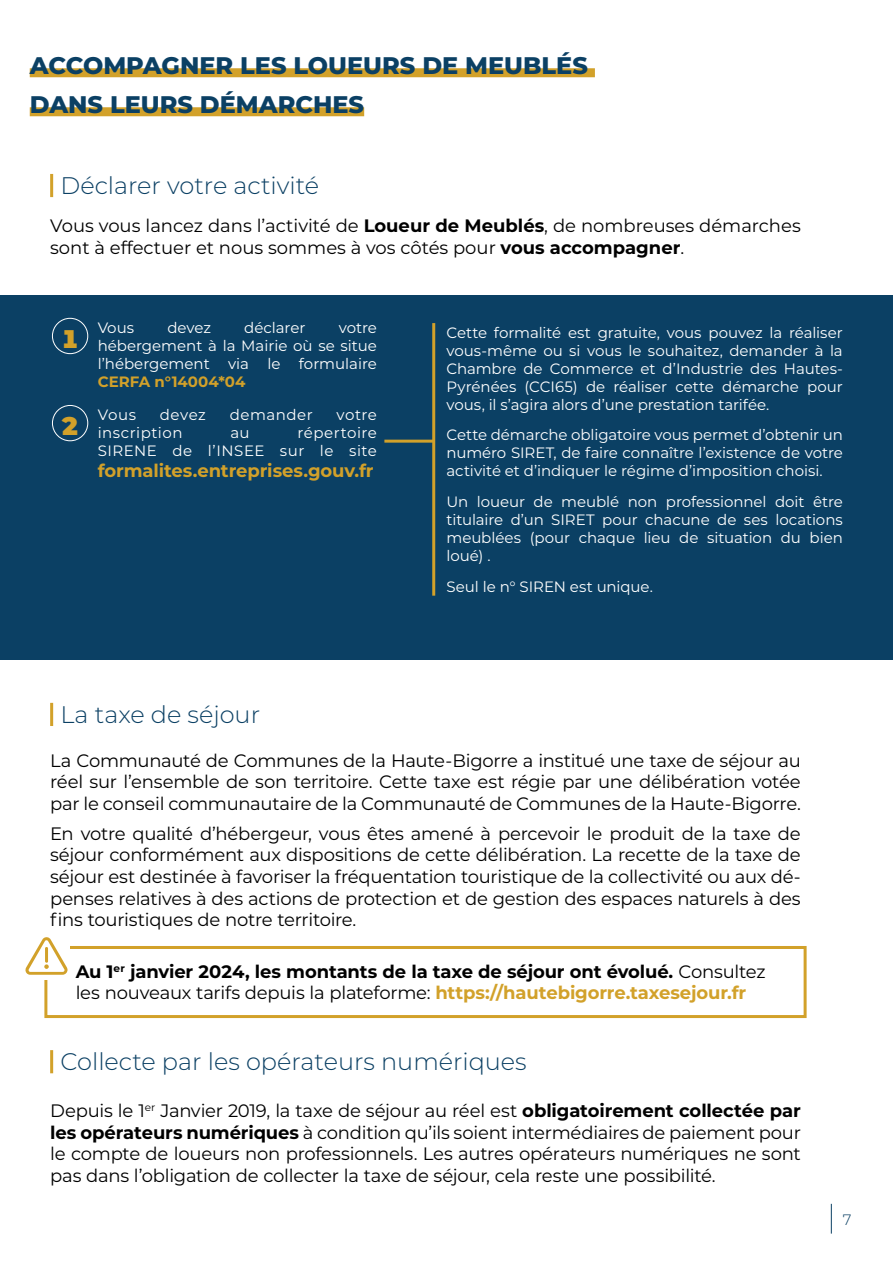
<style>
.page{position:relative;width:893px;height:1263px;background:#fff}
.page>*{position:absolute;margin:0;border:0;box-sizing:border-box;transform-origin:0 0}
.t1{font:900 25.5px "Montserrat";color:#d2a12a}
.t2{font:300 24px "Montserrat";color:#0b4064}
.t3{font:800 24px/39px "Montserrat";color:#0b4064}
.t4{font:18px/21.6px "Montserrat";letter-spacing:-.01em;color:#000;text-align:justify}
.t5{font:700 18px/21.6px "Montserrat";letter-spacing:-.01em;color:#000}
.t6{font:700 18px "Montserrat";letter-spacing:-.005em;color:#d2a12a}
.t7{font:15px/18px "Montserrat";color:#fff;text-align:justify}
.t8{font:15px/18px "Montserrat";letter-spacing:.035em;color:#fff;text-align:right}
.t9{font:700 15px "Montserrat";color:#d2a12a}
.t10{font:300 15px "Montserrat";color:#0b4064}
.s1{font-weight:700}
.s2{font-weight:400}
.s3{color:#d2a12a}
</style>
<div class="page">
<div style="left:0;top:295px;width:893px;height:365px;background:#0b4064"></div>
<div style="left:30px;top:68px;width:565px;height:9px;background:#d2a12a"></div>
<div style="left:30px;top:107px;width:334px;height:9px;background:#d2a12a"></div>
<hr style="left:50px;top:174px;width:3px;height:23px;background:#d2a12a">
<hr style="left:50px;top:703px;width:3px;height:23px;background:#d2a12a">
<hr style="left:50px;top:1050px;width:3px;height:23px;background:#d2a12a">
<div style="left:44px;top:946px;width:763px;height:72px;border:3px solid #d2a12a"></div>
<hr style="left:432px;top:323px;width:3px;height:273px;background:#d2a12a">
<div style="left:52px;top:318px;width:36px;height:36px;border:1px solid #fff;border-radius:50%"></div>
<div style="left:52px;top:405px;width:36px;height:36px;border:1px solid #fff;border-radius:50%"></div>
<hr style="left:384px;top:440px;width:50px;height:3px;background:#d2a12a">
<div style="left:24px;top:932px;width:45px;height:48px;background:#fff"></div>
<svg style="left:25px;top:937px;width:43px;height:38px"></svg>
<svg style="left:831px;top:1204px;width:1px;height:29px"></svg>
<h2 class="t3" style="left:30px;top:45px;width:560px">ACCOMPAGNER LES LOUEURS DE MEUBLÉS<br>DANS LEURS DÉMARCHES</h2>
<h2 class="t2" style="left:61px;top:169px;width:260px">Déclarer votre activité</h2>
<p class="t4" style="left:50px;top:214px;width:752px">Vous vous lancez dans l’activité de <span class="s1">Loueur de Meublés</span>, de nombreuses démarches sont à effectuer et nous sommes à vos côtés pour <span class="s1">vous accompagner</span>.</p>
<h1 class="t1" style="left:61px;top:320px;width:19px">1</h1>
<h1 class="t1" style="left:61px;top:407px;width:19px">2</h1>
<p class="t7" style="left:98px;top:318px;width:38px">Vous</p>
<p class="t7" style="left:167px;top:318px;width:45px">devez</p>
<p class="t7" style="left:244px;top:318px;width:63px">déclarer</p>
<p class="t7" style="left:98px;top:318px;width:281px;text-indent:241px">votre hébergement à la Mairie où se situe l’hébergement via le formulaire</p>
<p class="t9" style="left:98px;top:371px;width:149px">CERFA n°14004*04</p>
<p class="t7" style="left:98px;top:405px;width:40px">Vous</p>
<p class="t7" style="left:160px;top:405px;width:48px">devez</p>
<p class="t8" style="left:230px;top:405px;width:85px">demander</p>
<p class="t7" style="left:337px;top:405px;width:42px">votre</p>
<p class="t8" style="left:98px;top:423px;width:86px">inscription</p>
<p class="t7" style="left:230px;top:423px;width:21px">au</p>
<p class="t8" style="left:98px;top:423px;width:281px">répertoire<br>SIRENE de l’INSEE sur le site</p>
<p class="t6" style="left:98px;top:458px;width:278px">formalites.entreprises.gouv.fr</p>
<h2 class="t2" style="left:61px;top:698px;width:201px">La taxe de séjour</h2>
<p class="t7" style="left:446px;top:323px;width:398px">Cette formalité est gratuite, vous pouvez la réaliser vous-même ou si vous le souhaitez, demander à la Chambre de Commerce et d’Industrie des Hautes-Pyrénées (CCI65) de réaliser cette démarche pour vous, il s’agira alors d’une prestation tarifée.</p>
<p class="t7" style="left:446px;top:425px;width:398px">Cette démarche obligatoire vous permet d’obtenir un numéro SIRET, de faire connaître l’existence de votre activité et d’indiquer le régime d’imposition choisi.</p>
<p class="t7" style="left:446px;top:492px;width:398px">Un loueur de meublé non professionnel doit être titulaire d’un SIRET pour chacune de ses locations meublées (pour chaque lieu de situation du bien loué) .</p>
<p class="t7" style="left:446px;top:577px;width:208px">Seul le n° SIREN est unique.</p>
<p class="t4" style="left:50px;top:749px;width:752px">La Communauté de Communes de la Haute-Bigorre a institué une taxe de séjour au réel sur l’ensemble de son territoire. Cette taxe est régie par une délibération votée par le conseil communautaire de la Communauté de Communes de la Haute-Bigorre.</p>
<p class="t4" style="left:50px;top:822px;width:752px">En votre qualité d’hébergeur, vous êtes amené à percevoir le produit de la taxe de séjour conformément aux dispositions de cette délibération. La recette de la taxe de séjour est destinée à favoriser la fréquentation touristique de la collectivité ou aux dé&shy;penses relatives à des actions de protection et de gestion des espaces naturels à des fins touristiques de notre territoire.</p>
<p class="t5" style="left:76px;top:959px;width:691px">Au 1<sup>er</sup> janvier 2024, les montants de la taxe de séjour ont évolué. <span class="s2">Consultez les nouveaux tarifs depuis la plateforme:</span> <span class="s3">https://hautebigorre.taxesejour.fr</span></p>
<h2 class="t2" style="left:61px;top:1045px;width:468px">Collecte par les opérateurs numériques</h2>
<p class="t4" style="left:50px;top:1099px;width:752px">Depuis le 1<sup>er</sup> Janvier 2019, la taxe de séjour au réel est <span class="s1">obligatoirement collectée par les opérateurs numériques</span> à condition qu’ils soient intermédiaires de paiement pour le compte de loueurs non professionnels. Les autres opérateurs numériques ne sont pas dans l’obligation de collecter la taxe de séjour, cela reste une possibilité.</p>
<p class="t10" style="left:843px;top:1209px;width:10px">7</p>
</div>
